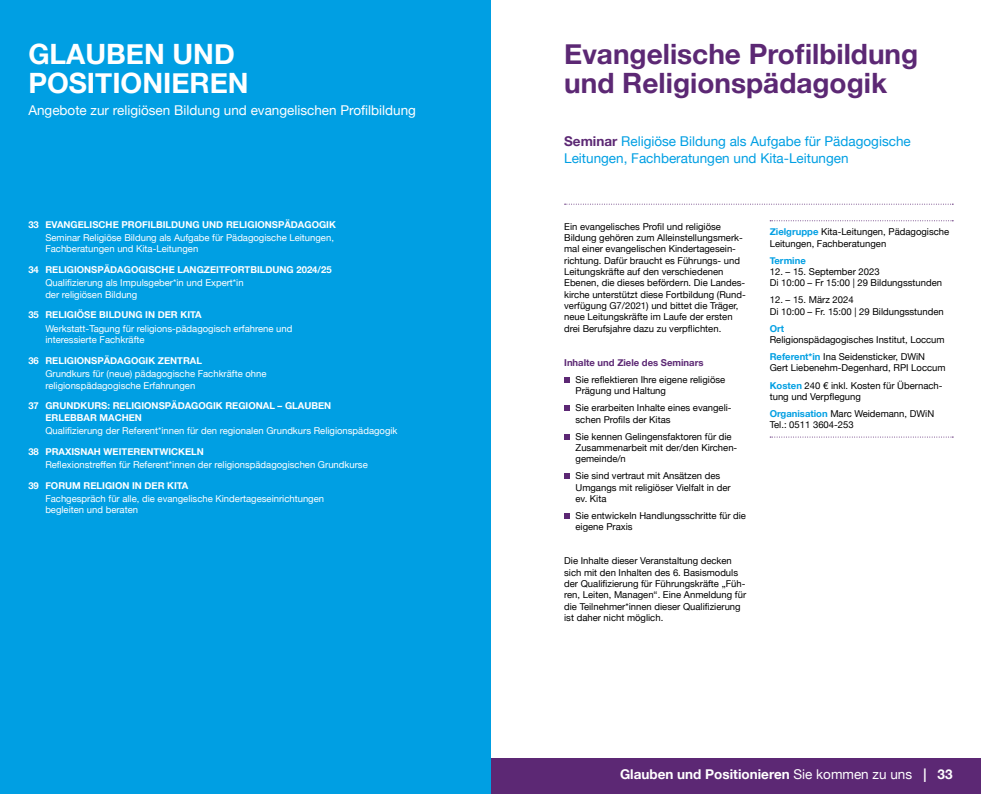
<style>
.page{position:relative;width:981px;height:794px;background:#fff}
.page>*{position:absolute;margin:0;border:0;box-sizing:border-box;transform-origin:0 0}
.t1{font:700 28px/28.3px "Helvetica Neue";color:#5c2874}
.t2{font:700 28px/28.3px "Helvetica Neue";color:#fff}
.t3{font:13.5px/17px "Helvetica Neue";color:#009fe3}
.t4{font:13.5px "Helvetica Neue";color:#fff}
.t5{font:700 13.5px "Helvetica Neue";color:#fff}
.t6{font:9.5px/11.3px "Helvetica Neue";color:#000}
.t7{font:9.5px/11.3px "Helvetica Neue";color:#fff}
.t8{font:700 9.5px/11.3px "Helvetica Neue";color:#fff}
.t9{font:700 9.5px "Helvetica Neue";color:#5c2874}
.t10{font:700 9.5px "Helvetica Neue";color:#009fe3}
.s1{font-weight:700;color:#5c2874}
.s2{font-weight:700;color:#009fe3}
.s3{font-weight:400}
</style>
<div class="page">
<svg style="left:564px;top:204px;width:389px;height:1px"></svg>
<div style="left:490px;top:758px;width:491px;height:36px;background:#5c2874"></div>
<svg style="left:564px;top:377px;width:6px;height:6px"></svg>
<svg style="left:564px;top:405px;width:6px;height:6px"></svg>
<svg style="left:564px;top:434px;width:6px;height:5px"></svg>
<svg style="left:564px;top:473px;width:6px;height:6px"></svg>
<svg style="left:564px;top:513px;width:6px;height:6px"></svg>
<div style="left:0;top:0;width:490px;height:794px;background:#009fe3"></div>
<svg style="left:770px;top:220px;width:183px;height:1px"></svg>
<svg style="left:770px;top:437px;width:183px;height:1px"></svg>
<h1 class="t2" style="left:28px;top:41px;width:222px">GLAUBEN UND<br>POSITIONIEREN</h1>
<h2 class="t4" style="left:28px;top:101px;width:389px">Angebote zur religiösen Bildung und evangelischen Profilbildung</h2>
<p class="t8" style="left:28px;top:219px;width:309px">33 EVANGELISCHE PROFILBILDUNG UND RELIGIONSPÄDAGOGIK</p>
<p class="t7" style="left:45px;top:232px;width:290px">Seminar Religiöse Bildung als Aufgabe für Pädagogische Leitungen,<br>Fachberatungen und Kita-Leitungen</p>
<p class="t8" style="left:28px;top:264px;width:305px">34 RELIGIONSPÄDAGOGISCHE LANGZEITFORTBILDUNG 2024/25</p>
<p class="t7" style="left:45px;top:278px;width:200px">Qualifizierung als Impulsgeber*in und Expert*in der religiösen Bildung</p>
<p class="t8" style="left:28px;top:310px;width:175px">35 RELIGIÖSE BILDUNG IN DER KITA</p>
<p class="t7" style="left:45px;top:323px;width:249px">Werkstatt-Tagung für religions-pädagogisch erfahrene und interessierte Fachkräfte</p>
<p class="t8" style="left:28px;top:355px;width:175px">36 RELIGIONSPÄDAGOGIK ZENTRAL</p>
<p class="t7" style="left:45px;top:369px;width:223px">Grundkurs für (neue) pädagogische Fachkräfte ohne religionspädagogische Erfahrungen</p>
<p class="t8" style="left:45px;top:400px;width:287px;text-indent:-17px">37 GRUNDKURS: RELIGIONSPÄDAGOGIK REGIONAL – GLAUBEN<br>ERLEBBAR MACHEN</p>
<p class="t7" style="left:45px;top:425px;width:354px">Qualifizierung der Referent*innen für den regionalen Grundkurs Religionspädagogik</p>
<p class="t8" style="left:28px;top:446px;width:177px">38 PRAXISNAH WEITERENTWICKELN</p>
<p class="t7" style="left:45px;top:459px;width:324px">Reflexionstreffen für Referent*innen der religionspädagogischen Grundkurse</p>
<p class="t8" style="left:28px;top:480px;width:161px">39 FORUM RELIGION IN DER KITA</p>
<p class="t7" style="left:45px;top:493px;width:280px">Fachgespräch für alle, die evangelische Kindertageseinrichtungen begleiten und beraten</p>
<h1 class="t1" style="left:564px;top:41px;width:356px">Evangelische Profilbildung und Religionspädagogik</h1>
<h2 class="t3" style="left:564px;top:134px;width:348px"><span class="s1">Seminar</span> Religiöse Bildung als Aufgabe für Pädagogische<br>Leitungen, Fachberatungen und Kita-Leitungen</h2>
<p class="t6" style="left:564px;top:221px;width:183px">Ein evangelisches Profil und religiöse Bildung gehören zum Alleinstellungsmerk&shy;mal einer evangelischen Kindertagesein&shy;richtung. Dafür braucht es Führungs- und Leitungskräfte auf den verschiedenen Ebenen, die dieses befördern. Die Landes&shy;kirche unterstützt diese Fortbildung (Rund&shy;verfügung G7/2021) und bittet die Träger, neue Leitungskräfte im Laufe der ersten drei Berufsjahre dazu zu verpflichten.</p>
<p class="t9" style="left:564px;top:355px;width:141px">Inhalte und Ziele des Seminars</p>
<p class="t6" style="left:575px;top:374px;width:151px">Sie reflektieren Ihre eigene religiöse<br>Prägung und Haltung</p>
<p class="t6" style="left:575px;top:403px;width:158px">Sie erarbeiten Inhalte eines evangeli&shy;schen Profils der Kitas</p>
<p class="t6" style="left:575px;top:431px;width:163px">Sie kennen Gelingensfaktoren für die<br>Zusammenarbeit mit der/den Kirchen&shy;gemeinde/n</p>
<p class="t6" style="left:575px;top:471px;width:157px">Sie sind vertraut mit Ansätzen des<br>Umgangs mit religiöser Vielfalt in der ev. Kita</p>
<p class="t6" style="left:575px;top:510px;width:172px">Sie entwickeln Handlungsschritte für die eigene Praxis</p>
<p class="t6" style="left:564px;top:556px;width:183px">Die Inhalte dieser Veranstaltung decken sich mit den Inhalten des 6. Basismoduls der Qualifizierung für Führungskräfte „Füh&shy;ren, Leiten, Managen“. Eine Anmeldung für die Teilnehmer*innen dieser Qualifizierung ist daher nicht möglich.</p>
<p class="t6" style="left:770px;top:227px;width:181px"><span class="s2">Zielgruppe</span> Kita-Leitungen, Pädagogische<br>Leitungen, Fachberatungen</p>
<p class="t10" style="left:770px;top:253px;width:38px">Termine</p>
<p class="t6" style="left:770px;top:266px;width:174px">12. – 15. September 2023<br>Di 10:00 – Fr 15:00 | 29 Bildungsstunden</p>
<p class="t6" style="left:770px;top:295px;width:176px">12. – 15. März 2024<br>Di 10:00 – Fr. 15:00 | 29 Bildungsstunden</p>
<p class="t10" style="left:770px;top:321px;width:16px">Ort</p>
<p class="t6" style="left:770px;top:332px;width:176px;line-height:17px">Religionspädagogisches Institut, Loccum<br><span class="s2">Referent*in</span> Ina Seidensticker, DWiN</p>
<p class="t6" style="left:770px;top:360px;width:177px;line-height:17px">Gert Liebenehm-Degenhard, RPI Loccum<br><span class="s2">Kosten</span> 240 € inkl. Kosten für Übernach-</p>
<p class="t6" style="left:770px;top:388px;width:166px;line-height:17px">tung und Verpflegung<br><span class="s2">Organisation</span> Marc Weidemann, DWiN</p>
<p class="t6" style="left:770px;top:420px;width:85px">Tel.: 0511 3604-253</p>
<h2 class="t5" style="left:620px;top:763px;width:348px">Glauben und Positionieren <span class="s3">Sie kommen zu uns</span> | 3333</h2>
</div>
